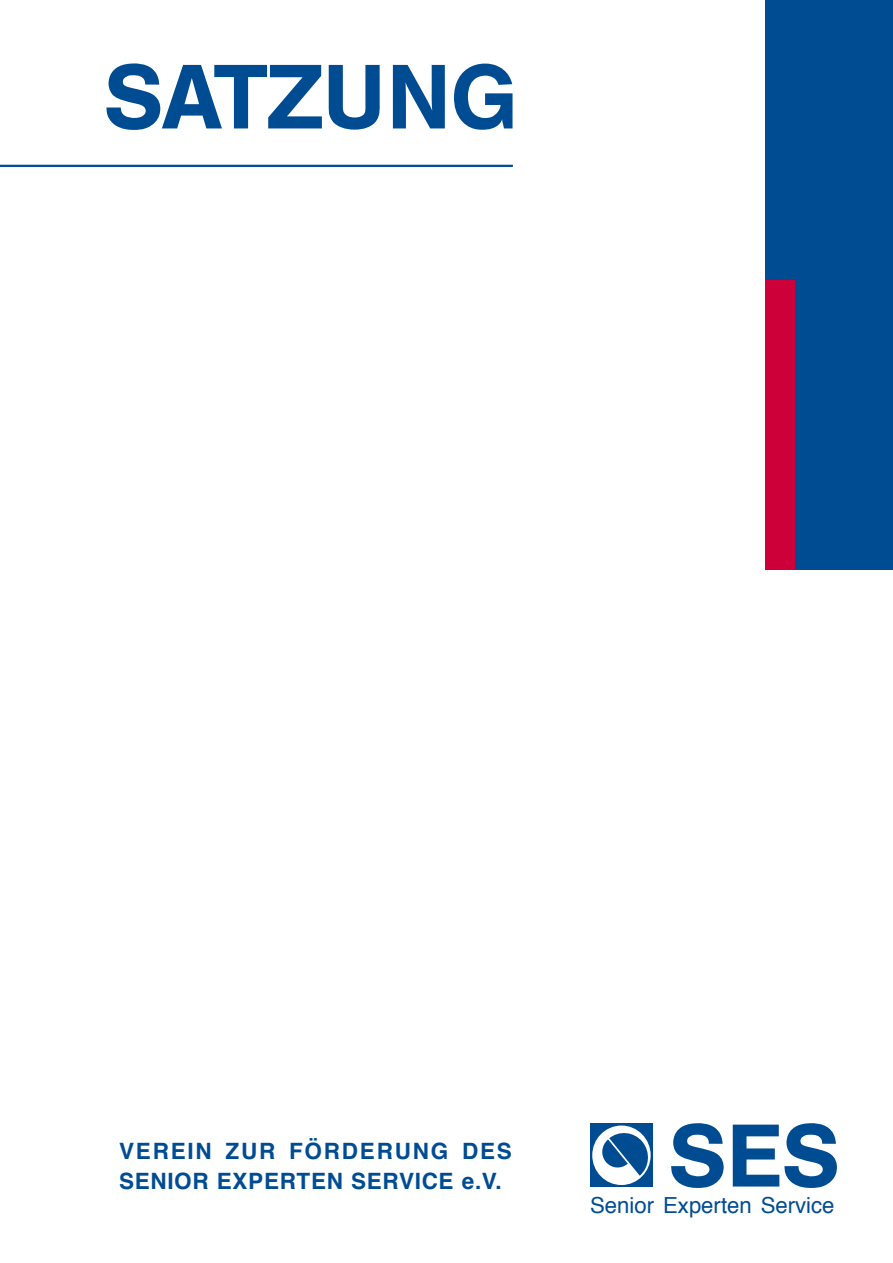
<style>
.page{position:relative;width:893px;height:1263px;background:#fff}
.page>*{position:absolute;margin:0;border:0;box-sizing:border-box;transform-origin:0 0}
.t1{font:500 90px "Helvetica BQ";letter-spacing:.02em;color:#004c93}
.t2{font:500 87.75px "Helvetica BQ";color:#004c93}
.t3{font:700 22.5px/30px "Helvetica";letter-spacing:.08em;color:#004c93}
.t4{font:22.2px "Helvetica";color:#004c93}
</style>
<div class="page">
<div style="left:765px;top:0;width:128px;height:570px;background:#004c93"></div>
<hr style="left:0;top:165px;width:513px;height:2px;background:#004c93">
<div style="left:765px;top:281px;width:30px;height:289px;background:#cd0039"></div>
<svg style="left:590px;top:1123px;width:63px;height:64px"></svg>
<h1 class="t1" style="left:105px;top:44px;width:414px">SATZUNG</h1>
<p class="t3" style="left:119px;top:1136px;width:394px">VEREIN ZUR FÖRDERUNG DES<br>SENIOR EXPERTEN SERVICE E.V.</p>
<h2 class="t2" style="left:669px;top:1104px;width:167px">SES</h2>
<p class="t4" style="left:590px;top:1188px;width:246px">Senior Experten Service</p>
</div>
